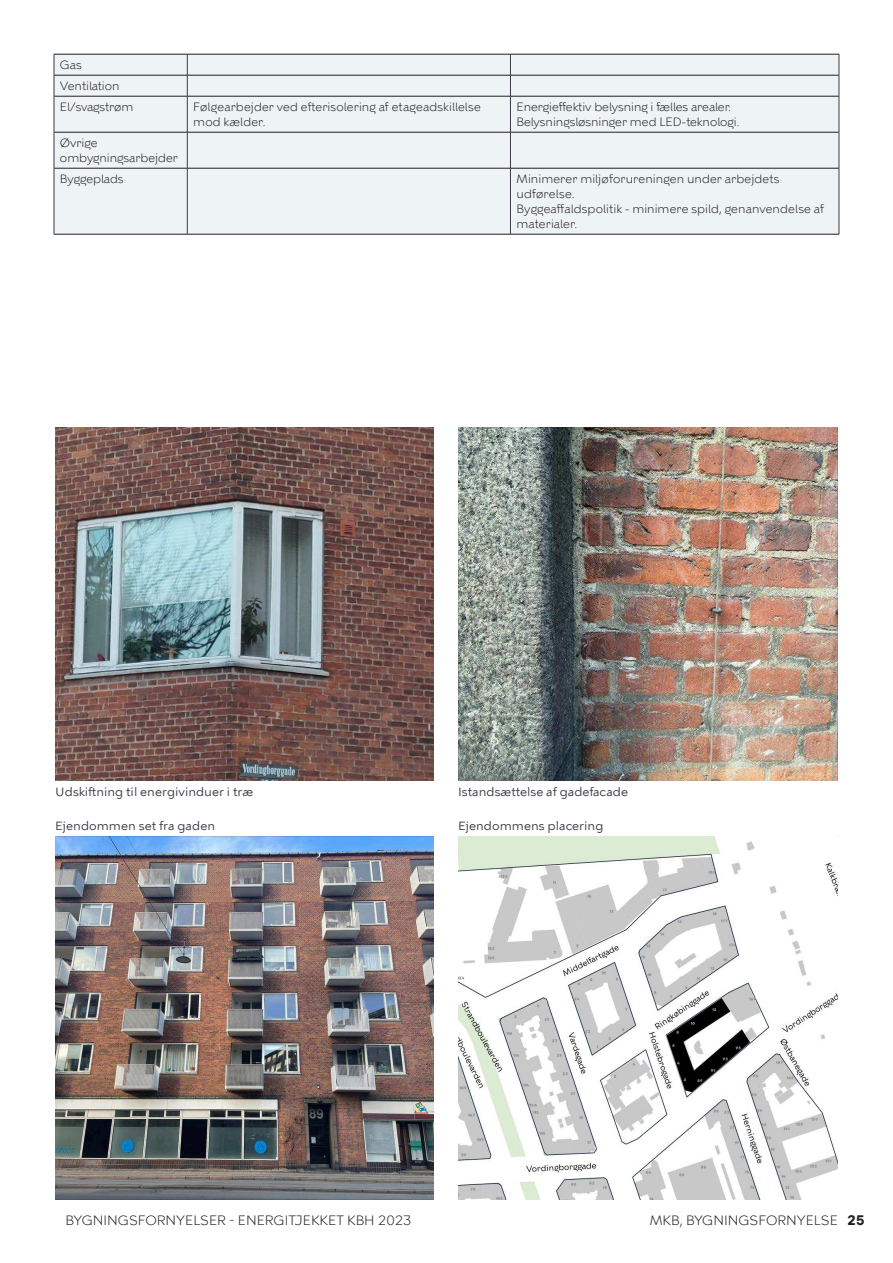
<style>
.page{position:relative;width:893px;height:1263px;background:#fff}
.page>*{position:absolute;margin:0;border:0;box-sizing:border-box;transform-origin:0 0}
.t1{font:300 13.5px "KBH";color:#231f20}
.t2{font:300 12px/15px "KBH";color:#231f20}
.t3{font:12px "KBH Tekst";color:#3e3c47}
.s1{font-weight:700}
</style>
<div class="page">
<img style="left:55px;top:836px;width:379px;height:363px">
<img style="left:458px;top:427px;width:379px;height:354px">
<img style="left:458px;top:836px;width:379px;height:363px">
<img style="left:55px;top:427px;width:379px;height:354px">
<div style="left:55px;top:55px;width:784px;height:179px;background:#eef3f6"></div>
<svg style="left:54px;top:55px;width:1px;height:41px"></svg>
<hr style="left:54px;top:96px;width:1px;height:36px;background:#3e3c47">
<hr style="left:54px;top:132px;width:1px;height:36px;background:#3e3c47">
<hr style="left:54px;top:168px;width:1px;height:66px;background:#3e3c47">
<svg style="left:187px;top:55px;width:1px;height:41px"></svg>
<svg style="left:510px;top:55px;width:1px;height:41px"></svg>
<svg style="left:839px;top:54px;width:1px;height:42px"></svg>
<hr style="left:187px;top:96px;width:1px;height:36px;background:#3e3c47">
<hr style="left:510px;top:96px;width:1px;height:36px;background:#3e3c47">
<hr style="left:839px;top:96px;width:1px;height:36px;background:#3e3c47">
<hr style="left:187px;top:132px;width:1px;height:36px;background:#3e3c47">
<hr style="left:187px;top:168px;width:1px;height:66px;background:#3e3c47">
<hr style="left:510px;top:132px;width:1px;height:36px;background:#3e3c47">
<hr style="left:510px;top:168px;width:1px;height:66px;background:#3e3c47">
<hr style="left:839px;top:132px;width:1px;height:36px;background:#3e3c47">
<hr style="left:839px;top:168px;width:1px;height:66px;background:#3e3c47">
<hr style="left:54px;top:54px;width:133px;height:1px;background:#231f20">
<hr style="left:187px;top:54px;width:323px;height:1px;background:#231f20">
<hr style="left:510px;top:54px;width:329px;height:1px;background:#231f20">
<hr style="left:54px;top:75px;width:133px;height:1px;background:#231f20">
<hr style="left:187px;top:75px;width:323px;height:1px;background:#231f20">
<hr style="left:510px;top:75px;width:329px;height:1px;background:#231f20">
<hr style="left:54px;top:96px;width:133px;height:1px;background:#231f20">
<hr style="left:187px;top:96px;width:323px;height:1px;background:#231f20">
<hr style="left:510px;top:96px;width:329px;height:1px;background:#231f20">
<hr style="left:54px;top:132px;width:133px;height:1px;background:#231f20">
<hr style="left:187px;top:132px;width:323px;height:1px;background:#231f20">
<hr style="left:510px;top:132px;width:329px;height:1px;background:#231f20">
<hr style="left:54px;top:168px;width:133px;height:1px;background:#231f20">
<hr style="left:54px;top:234px;width:133px;height:1px;background:#231f20">
<hr style="left:187px;top:168px;width:323px;height:1px;background:#231f20">
<hr style="left:187px;top:234px;width:323px;height:1px;background:#231f20">
<hr style="left:510px;top:168px;width:329px;height:1px;background:#231f20">
<hr style="left:510px;top:234px;width:329px;height:1px;background:#231f20">
<p class="t2" style="left:60px;top:56px;width:75px;line-height:21px">Gas<br>Ventilation<br>El/svagstrøm</p>
<p class="t2" style="left:193px;top:99px;width:289px">Følgearbejder ved efterisolering af etageadskillelse mod kælder.</p>
<p class="t2" style="left:516px;top:99px;width:225px">Energieffektiv belysning i fælles arealer.<br>Belysningsløsninger med LED-teknologi.</p>
<p class="t2" style="left:60px;top:137px;width:120px">Øvrige ombygningsarbejder</p>
<p class="t2" style="left:60px;top:173px;width:65px">Byggeplads</p>
<p class="t2" style="left:516px;top:173px;width:309px">Minimerer miljøforureningen under arbejdets udførelse.<br>Byggeaffaldspolitik - minimere spild, genanvendelse af materialer.</p>
<p class="t3" style="left:55px;top:784px;width:199px">Udskiftning til energivinduer i træ</p>
<p class="t3" style="left:458px;top:784px;width:171px">Istandsættelse af gadefacade</p>
<p class="t3" style="left:55px;top:821px;width:161px">Ejendommen set fra gaden</p>
<p class="t3" style="left:458px;top:821px;width:147px">Ejendommens placering</p>
<p class="t1" style="left:65px;top:1212px;width:347px">BYGNINGSFORNYELSER - ENERGITJEKKET KBH 2023</p>
<p class="t1" style="left:650px;top:1212px;width:216px">MKB, BYGNINGSFORNYELSE <span class="s1">25</span></p>
</div>
